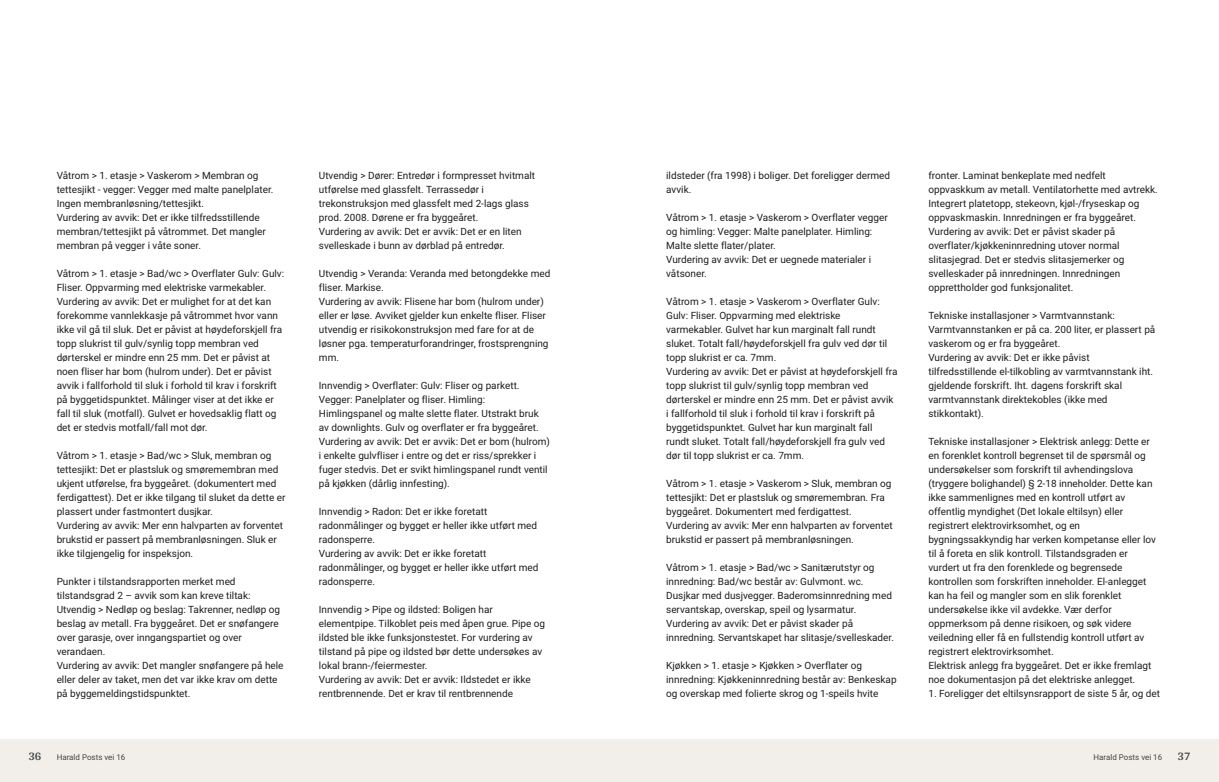
<style>
.page{position:relative;width:1219px;height:782px;background:#fff}
.page>*{position:absolute;margin:0;border:0;box-sizing:border-box;transform-origin:0 0}
.t1{font:700 12px "Arya";color:#414749}
.t2{font:10px/14px "Roboto Vitec";color:#1d1d1b}
.t3{font:8px "Roboto Vitec";color:#414749}
</style>
<div class="page">
<div style="left:0;top:739px;width:618px;height:42px;background:#f2eeea"></div>
<div style="left:601px;top:739px;width:618px;height:42px;background:#f2eeea"></div>
<p class="t2" style="left:57px;top:167px;width:218px">Våtrom &gt; 1. etasje &gt; Vaskerom &gt; Membran og tettesjikt ‑ vegger: Vegger med malte panelplater.<br>Ingen membranløsning/ tettesjikt.<br>Vurdering av avvik: Det er ikke tilfredsstillende membran/ tettesjikt på våtrommet. Det mangler membran på vegger i våte soner.</p>
<p class="t2" style="left:57px;top:265px;width:229px">Våtrom &gt; 1. etasje &gt; Bad/ wc &gt; Overflater Gulv: Gulv:<br>Fliser. Oppvarming med elektriske varmekabler.<br>Vurdering av avvik: Det er mulighet for at det kan forekomme vannlekkasje på våtrommet hvor vann ikke vil gå til sluk. Det er påvist at høydeforskjell fra topp slukrist til gulv/ synlig topp membran ved dørterskel er mindre enn 25 mm. Det er påvist at noen fliser har bom (hulrom under). Det er påvist avvik i fallforhold til sluk i forhold til krav i forskrift på byggetidspunktet. Målinger viser at det ikke er fall til sluk (motfall). Gulvet er hovedsaklig flatt og det er stedvis motfall/ fall mot dør.</p>
<p class="t2" style="left:57px;top:447px;width:230px">Våtrom &gt; 1. etasje &gt; Bad/ wc &gt; Sluk, membran og tettesjikt: Det er plastsluk og smøremembran med ukjent utførelse, fra byggeåret. (dokumentert med ferdigattest). Det er ikke tilgang til sluket da dette er plassert under fastmontert dusjkar.<br>Vurdering av avvik: Mer enn halvparten av forventet brukstid er passert på membranløsningen. Sluk er ikke tilgjengelig for inspeksjon.</p>
<p class="t2" style="left:57px;top:573px;width:228px">Punkter i tilstandsrapporten merket med tilstandsgrad 2 – avvik som kan kreve tiltak:<br>Utvendig &gt; Nedløp og beslag: Takrenner, nedløp og beslag av metall. Fra byggeåret. Det er snøfangere over garasje, over inngangspartiet og over verandaen.<br>Vurdering av avvik: Det mangler snøfangere på hele eller deler av taket, men det var ikke krav om dette på byggemeldingstidspunktet.</p>
<p class="t1" style="left:28px;top:749px;width:15px">36</p>
<p class="t3" style="left:57px;top:751px;width:70px">Harald Posts vei 16</p>
<p class="t2" style="left:319px;top:167px;width:218px">Utvendig &gt; Dører: Entredør i formpresset hvitmalt utførelse med glassfelt. Terrassedør i trekonstruksjon med glassfelt med 2‑lags glass prod. 2008. Dørene er fra byggeåret.<br>Vurdering av avvik: Det er avvik: Det er en liten svelleskade i bunn av dørblad på entredør.</p>
<p class="t2" style="left:319px;top:265px;width:233px">Utvendig &gt; Veranda: Veranda med betongdekke med fliser. Markise.<br>Vurdering av avvik: Flisene har bom (hulrom under) eller er løse. Avviket gjelder kun enkelte fliser. Fliser utvendig er risikokonstruksjon med fare for at de løsner pga. temperaturforandringer, frostsprengning mm.</p>
<p class="t2" style="left:319px;top:377px;width:233px">Innvendig &gt; Overflater: Gulv: Fliser og parkett.<br>Vegger: Panelplater og fliser. Himling:<br>Himlingspanel og malte slette flater. Utstrakt bruk av downlights. Gulv og overflater er fra byggeåret.<br>Vurdering av avvik: Det er avvik: Det er bom (hulrom) i enkelte gulvfliser i entre og det er riss/ sprekker i fuger stedvis. Det er svikt himlingspanel rundt ventil på kjøkken (dårlig innfesting).</p>
<p class="t2" style="left:319px;top:503px;width:221px">Innvendig &gt; Radon: Det er ikke foretatt radonmålinger og bygget er heller ikke utført med radonsperre.<br>Vurdering av avvik: Det er ikke foretatt radonmålinger, og bygget er heller ikke utført med radonsperre.</p>
<p class="t2" style="left:319px;top:601px;width:228px">Innvendig &gt; Pipe og ildsted: Boligen har elementpipe. Tilkoblet peis med åpen grue. Pipe og ildsted ble ikke funksjonstestet. For vurdering av tilstand på pipe og ildsted bør dette undersøkes av lokal brann‑/ feiermester.<br>Vurdering av avvik: Det er avvik: Ildstedet er ikke rentbrennende. Det er krav til rentbrennende</p>
<p class="t2" style="left:666px;top:167px;width:225px">ildsteder (fra 1998) i boliger. Det foreligger dermed avvik.</p>
<p class="t2" style="left:666px;top:209px;width:223px">Våtrom &gt; 1. etasje &gt; Vaskerom &gt; Overflater vegger og himling: Vegger: Malte panelplater. Himling:<br>Malte slette flater/ plater.<br>Vurdering av avvik: Det er uegnede materialer i våtsoner.</p>
<p class="t2" style="left:666px;top:293px;width:233px">Våtrom &gt; 1. etasje &gt; Vaskerom &gt; Overflater Gulv:<br>Gulv: Fliser. Oppvarming med elektriske varmekabler. Gulvet har kun marginalt fall rundt sluket. Totalt fall/ høydeforskjell fra gulv ved dør til topp slukrist er ca. 7mm.<br>Vurdering av avvik: Det er påvist at høydeforskjell fra topp slukrist til gulv/ synlig topp membran ved dørterskel er mindre enn 25 mm. Det er påvist avvik i fallforhold til sluk i forhold til krav i forskrift på byggetidspunktet. Gulvet har kun marginalt fall rundt sluket. Totalt fall/ høydeforskjell fra gulv ved dør til topp slukrist er ca. 7mm.</p>
<p class="t2" style="left:666px;top:475px;width:228px">Våtrom &gt; 1. etasje &gt; Vaskerom &gt; Sluk, membran og tettesjikt: Det er plastsluk og smøremembran. Fra byggeåret. Dokumentert med ferdigattest.<br>Vurdering av avvik: Mer enn halvparten av forventet brukstid er passert på membranløsningen.</p>
<p class="t2" style="left:666px;top:559px;width:229px">Våtrom &gt; 1. etasje &gt; Bad/ wc &gt; Sanitærutstyr og innredning: Bad/ wc består av: Gulvmont. wc.<br>Dusjkar med dusjvegger. Baderomsinnredning med servantskap, overskap, speil og lysarmatur.<br>Vurdering av avvik: Det er påvist skader på innredning. Servantskapet har slitasje/ svelleskader.</p>
<p class="t2" style="left:666px;top:657px;width:232px">Kjøkken &gt; 1. etasje &gt; Kjøkken &gt; Overflater og innredning: Kjøkkeninnredning består av: Benkeskap og overskap med folierte skrog og 1‑speils hvite</p>
<p class="t2" style="left:928px;top:167px;width:231px">fronter. Laminat benkeplate med nedfelt oppvaskkum av metall. Ventilatorhette med avtrekk.<br>Integrert platetopp, stekeovn, kjøl‑/ fryseskap og oppvaskmaskin. Innredningen er fra byggeåret.<br>Vurdering av avvik: Det er påvist skader på overflater/ kjøkkeninnredning utover normal slitasjegrad. Det er stedvis slitasjemerker og svelleskader på innredningen. Innredningen opprettholder god funksjonalitet.</p>
<p class="t2" style="left:928px;top:307px;width:228px">Tekniske installasjoner &gt; Varmtvannstank:<br>Varmtvannstanken er på ca. 200 liter, er plassert på vaskerom og er fra byggeåret.<br>Vurdering av avvik: Det er ikke påvist tilfredsstillende el‑tilkobling av varmtvannstank iht. gjeldende forskrift. Iht. dagens forskrift skal varmtvannstank direktekobles (ikke med stikkontakt).</p>
<p class="t2" style="left:928px;top:433px;width:229px">Tekniske installasjoner &gt; Elektrisk anlegg: Dette er en forenklet kontroll begrenset til de spørsmål og undersøkelser som forskrift til avhendingslova (tryggere bolighandel) § 2‑18 inneholder. Dette kan ikke sammenlignes med en kontroll utført av offentlig myndighet (Det lokale eltilsyn) eller registrert elektrovirksomhet, og en bygningssakkyndig har verken kompetanse eller lov til å foreta en slik kontroll. Tilstandsgraden er vurdert ut fra den forenklede og begrensede kontrollen som forskriften inneholder. El‑anlegget kan ha feil og mangler som en slik forenklet undersøkelse ikke vil avdekke. Vær derfor oppmerksom på denne risikoen, og søk videre veiledning eller få en fullstendig kontroll utført av registrert elektrovirksomhet.<br>Elektrisk anlegg fra byggeåret. Det er ikke fremlagt noe dokumentasjon på det elektriske anlegget.</p>
<p class="t2" style="left:928px;top:685px;width:233px">1. Foreligger det eltilsynsrapport de siste 5 år, og det</p>
<p class="t3" style="left:1093px;top:751px;width:70px">Harald Posts vei 16</p>
<p class="t1" style="left:1177px;top:749px;width:15px">37</p>
</div>
